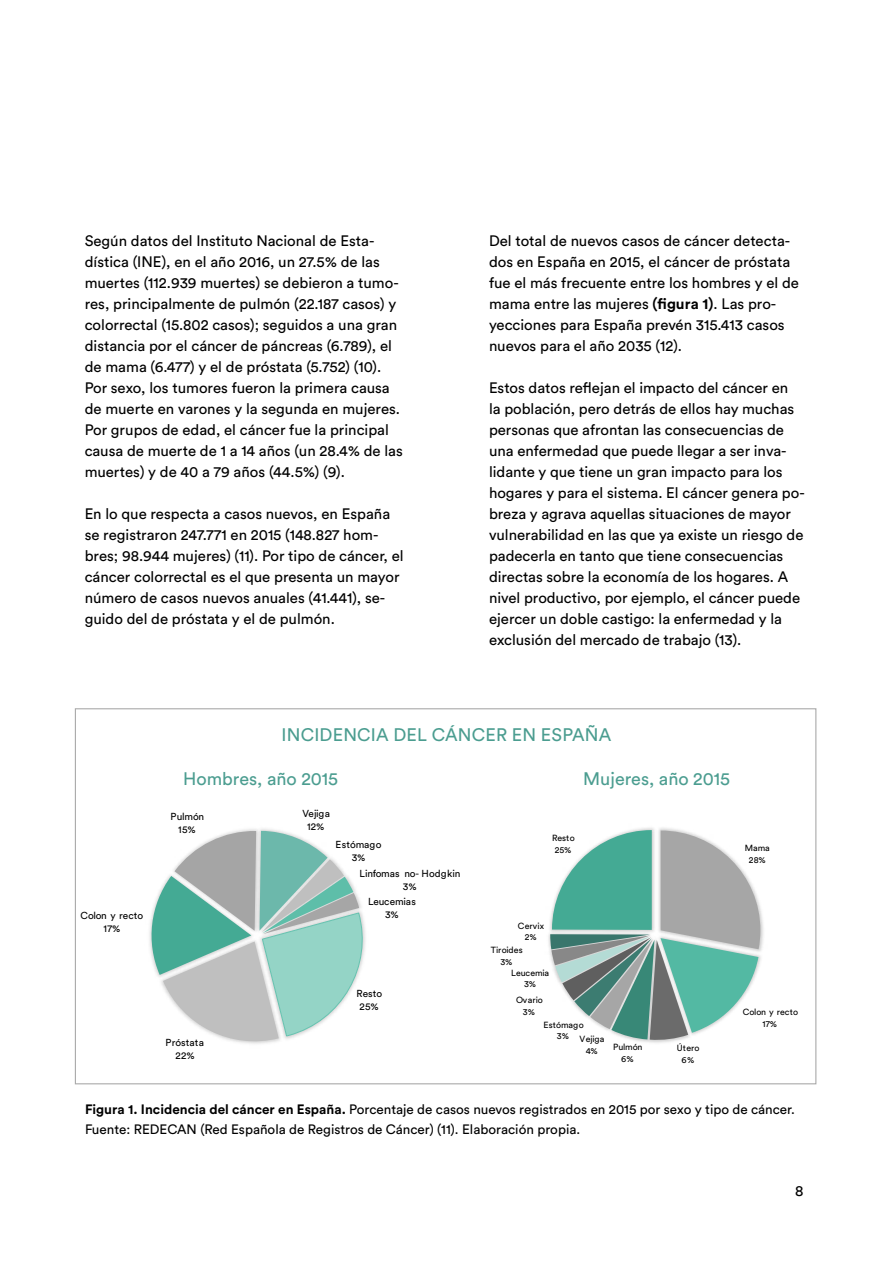
<style>
.page{position:relative;width:893px;height:1263px;background:#fff}
.page>*{position:absolute;margin:0;border:0;box-sizing:border-box;transform-origin:0 0}
.t1{font:18px "Circular Std";color:#4b9d90}
.t2{font:15px/21px "Circular Std";color:#000}
.t3{font:13.5px/19.5px "Circular Std";color:#000}
.t4{font:10.05px/13.2px "Circular Std";letter-spacing:-.005em;color:#000;text-align:center}
.t5{font:10.05px/13.2px "Circular Std";letter-spacing:.015em;color:#000;text-align:center}
.t6{font:8.85px/11.6px "Circular Std";letter-spacing:-.005em;color:#000;text-align:center}
.t7{font:8.85px/11.6px "Circular Std";letter-spacing:.015em;color:#000;text-align:center}
.s1{font-weight:700}
</style>
<div class="page">
<svg style="left:149px;top:829px;width:217px;height:215px"></svg>
<svg style="left:548px;top:828px;width:216px;height:215px"></svg>
<p class="t2" style="left:85px;top:230px;width:320px">Según datos del Instituto Nacional de Esta&shy;dística (INE), en el año 2016, un 27.5% de las muertes (112.939 muertes) se debieron a tumo&shy;res, principalmente de pulmón (22.187 casos) y colorrectal (15.802 casos); seguidos a una gran distancia por el cáncer de páncreas (6.789), el de mama (6.477) y el de próstata (5.752) (10).<br>Por sexo, los tumores fueron la primera causa de muerte en varones y la segunda en mujeres.<br>Por grupos de edad, el cáncer fue la principal causa de muerte de 1 a 14 años (un 28.4% de las muertes) y de 40 a 79 años (44.5%) (9).</p>
<p class="t2" style="left:85px;top:503px;width:320px">En lo que respecta a casos nuevos, en España se registraron 247.771 en 2015 (148.827 hom&shy;bres; 98.944 mujeres) (11). Por tipo de cáncer, el cáncer colorrectal es el que presenta un mayor número de casos nuevos anuales (41.441), se&shy;guido del de próstata y el de pulmón.</p>
<p class="t2" style="left:489px;top:230px;width:312px">Del total de nuevos casos de cáncer detecta&shy;dos en España en 2015, el cáncer de próstata fue el más frecuente entre los hombres y el de mama entre las mujeres <span class="s1">(figura 1)</span>. Las pro&shy;yecciones para España prevén 315.413 casos nuevos para el año 2035 (12).</p>
<p class="t2" style="left:489px;top:377px;width:317px">Estos datos reflejan el impacto del cáncer en<br>la población, pero detrás de ellos hay muchas personas que afrontan las consecuencias de una enfermedad que puede llegar a ser inva&shy;lidante y que tiene un gran impacto para los hogares y para el sistema. El cáncer genera po&shy;breza y agrava aquellas situaciones de mayor vulnerabilidad en las que ya existe un riesgo de padecerla en tanto que tiene consecuencias directas sobre la economía de los hogares. A nivel productivo, por ejemplo, el cáncer puede ejercer un doble castigo: la enfermedad y la exclusión del mercado de trabajo (13).</p>
<p class="t4" style="left:80px;top:908px;width:65px">Colon y recto<br>17%</p>
<p class="t1" style="left:282px;top:723px;width:331px">INCIDENCIA DEL CÁNCER EN ESPAÑA</p>
<p class="t1" style="left:183px;top:768px;width:156px">Hombres, año 2015</p>
<p class="t1" style="left:583px;top:768px;width:148px">Mujeres, año 2015</p>
<p class="t4" style="left:171px;top:810px;width:35px">Pulmón<br>15%</p>
<p class="t4" style="left:302px;top:806px;width:29px">Vejiga<br>12%</p>
<p class="t5" style="left:336px;top:838px;width:48px">Estómago<br>3%</p>
<p class="t4" style="left:360px;top:867px;width:102px">Linfomas no- Hodgkin<br>3%</p>
<p class="t4" style="left:368px;top:895px;width:49px">Leucemias<br>3%</p>
<p class="t5" style="left:166px;top:1036px;width:40px">Próstata<br>22%</p>
<p class="t4" style="left:356px;top:987px;width:27px">Resto<br>25%</p>
<p class="t6" style="left:552px;top:832px;width:24px">Resto<br>25%</p>
<p class="t6" style="left:518px;top:920px;width:28px">Cervix<br>2%</p>
<p class="t6" style="left:491px;top:944px;width:33px">Tiroides<br>3%</p>
<p class="t6" style="left:511px;top:967px;width:39px">Leucemia<br>3%</p>
<p class="t6" style="left:516px;top:994px;width:28px">Ovario<br>3%</p>
<p class="t7" style="left:543px;top:1018px;width:42px">Estómago<br>3%</p>
<p class="t6" style="left:580px;top:1033px;width:27px">Vejiga<br>4%</p>
<p class="t6" style="left:613px;top:1041px;width:31px">Pulmón<br>6%</p>
<p class="t6" style="left:677px;top:1042px;width:24px">Útero<br>6%</p>
<p class="t6" style="left:745px;top:842px;width:27px">Mama<br>28%</p>
<p class="t6" style="left:743px;top:1006px;width:57px">Colon y recto<br>17%</p>
<p class="t3" style="left:85px;top:1099px;width:711px"><span class="s1">Figura 1. Incidencia del cáncer en España.</span> Porcentaje de casos nuevos registrados en 2015 por sexo y tipo de cáncer.<br>Fuente: REDECAN (Red Española de Registros de Cáncer) (11). Elaboración propia.</p>
<p class="t2" style="left:795px;top:1180px;width:10px">8</p>
</div>
